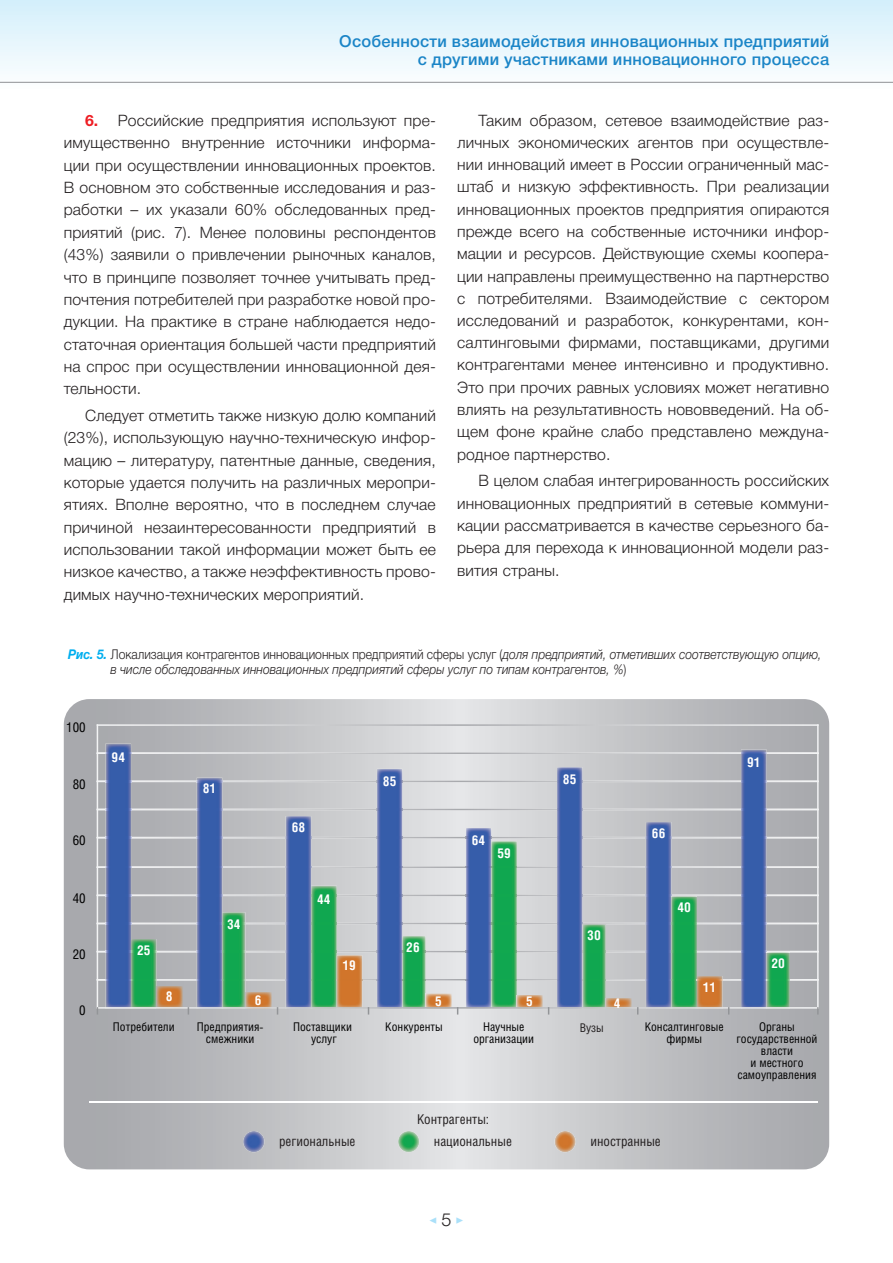
<style>
.page{position:relative;width:893px;height:1263px;background:#fff}
.page>*{position:absolute;margin:0;border:0;box-sizing:border-box;transform-origin:0 0}
.t1{font:500 16.5px/18px "Helvetica Neue Cyr";letter-spacing:.015em;color:#1b85c7;text-align:right}
.t2{font:300 15.75px/22.4px "Helvetica Neue Cyr";letter-spacing:.01em;color:#231f20;text-align:justify}
.t3{font:italic 300 13.5px/15px "Helvetica Neue Cyr";color:#231f20;scale:.9 1}
.t4{font:13.5px "Helios Cond";color:#231f20}
.t5{font:700 13.5px "Helios Cond";color:#fff}
.t6{font:13.5px "Helios Cond";color:#000}
.t7{font:13.5px "Minion Pro";color:#aae0f9}
.t8{font:12px/12px "Helios Cond";color:#000;text-align:center}
.t9{font:12px "Helios Cond";color:#231f20}
.s1{font-weight:700;color:#ee1d23}
.s2{font-weight:700;color:#00aeef}
.s3{font-style:normal}
.s4{font-family:"Helvetica Neue Cyr";font-weight:300;font-size:18px;color:#231f20}
</style>
<div class="page">
<div style="left:0;top:0;width:893px;height:89px;background:linear-gradient(to bottom,#d3effb,#fefefe)"></div>
<hr style="left:0;top:82px;width:893px;height:1px;background:#8f9194">
<svg style="left:64px;top:699px;width:765px;height:470px;background:#c1c2c5"></svg>
<svg style="left:98px;top:866px;width:719px;height:2px"></svg>
<svg style="left:98px;top:752px;width:719px;height:2px"></svg>
<hr style="left:97px;top:724px;width:721px;height:2px;background:#fff">
<img style="left:741px;top:749px;width:26px;height:258px">
<img style="left:741px;top:866px;width:26px;height:2px">
<img style="left:741px;top:752px;width:26px;height:2px">
<img style="left:767px;top:953px;width:23px;height:54px">
<img style="left:106px;top:744px;width:25px;height:263px">
<img style="left:106px;top:866px;width:25px;height:2px">
<img style="left:106px;top:752px;width:25px;height:2px">
<img style="left:131px;top:939px;width:26px;height:68px">
<img style="left:157px;top:986px;width:25px;height:21px">
<img style="left:197px;top:778px;width:25px;height:229px">
<img style="left:197px;top:866px;width:25px;height:2px">
<img style="left:222px;top:912px;width:23px;height:95px">
<img style="left:245px;top:992px;width:26px;height:15px">
<img style="left:286px;top:816px;width:25px;height:191px">
<img style="left:286px;top:866px;width:25px;height:2px">
<img style="left:311px;top:886px;width:26px;height:121px">
<img style="left:337px;top:955px;width:25px;height:52px">
<img style="left:377px;top:769px;width:25px;height:238px">
<img style="left:377px;top:866px;width:25px;height:2px">
<img style="left:402px;top:936px;width:24px;height:71px">
<img style="left:426px;top:994px;width:25px;height:13px">
<img style="left:466px;top:828px;width:25px;height:179px">
<img style="left:466px;top:866px;width:25px;height:2px">
<img style="left:491px;top:841px;width:26px;height:166px">
<img style="left:517px;top:995px;width:25px;height:12px">
<img style="left:557px;top:767px;width:25px;height:240px">
<img style="left:557px;top:866px;width:25px;height:2px">
<svg style="left:98px;top:809px;width:719px;height:1px"></svg>
<svg style="left:98px;top:781px;width:719px;height:1px"></svg>
<img style="left:582px;top:925px;width:24px;height:82px">
<img style="left:606px;top:998px;width:25px;height:9px">
<img style="left:646px;top:822px;width:25px;height:185px">
<img style="left:646px;top:866px;width:25px;height:2px">
<svg style="left:98px;top:837px;width:719px;height:1px"></svg>
<img style="left:671px;top:897px;width:26px;height:110px">
<svg style="left:98px;top:951px;width:719px;height:2px"></svg>
<svg style="left:98px;top:923px;width:719px;height:2px"></svg>
<svg style="left:98px;top:894px;width:719px;height:3px;background:#9cb0bf"></svg>
<img style="left:697px;top:976px;width:25px;height:31px">
<svg style="left:98px;top:979px;width:719px;height:1px"></svg>
<hr style="left:97px;top:725px;width:1px;height:283px;background:#f2f3f4">
<hr style="left:817px;top:725px;width:2px;height:283px;background:#f2f3f4">
<hr style="left:97px;top:1007px;width:721px;height:2px;background:#fff">
<svg style="left:817px;top:1008px;width:2px;height:6px"></svg>
<hr style="left:90px;top:1101px;width:728px;height:2px;background:#fff">
<img style="left:243px;top:1131px;width:21px;height:21px">
<img style="left:398px;top:1131px;width:21px;height:21px">
<img style="left:554px;top:1131px;width:22px;height:21px;border-radius:11px">
<p class="t1" style="left:339px;top:33px;width:491px">Особенности взаимодействия инновационных предприятий с другими участниками инновационного процесса</p>
<p class="t2" style="left:64px;top:109px;width:374px;text-indent:21px"><span class="s1">6.</span> Российские предприятия используют пре&shy;имущественно внутренние источники информа&shy;ции при осуществлении инновационных проектов.<br>В основном это собственные исследования и раз&shy;работки – их указали 60% обследованных пред&shy;приятий (рис. 7). Менее половины респондентов (43%) заявили о привлечении рыночных каналов, что в принципе позволяет точнее учитывать пред&shy;почтения потребителей при разработке новой про&shy;дукции. На практике в стране наблюдается недо&shy;статочная ориентация большей части предприятий на спрос при осуществлении инновационной дея&shy;тельности.</p>
<p class="t2" style="left:64px;top:404px;width:374px;text-indent:21px">Следует отметить также низкую долю компаний (23%), использующую научно-техническую инфор&shy;мацию – литературу, патентные данные, сведения, которые удается получить на различных меропри&shy;ятиях. Вполне вероятно, что в последнем случае причиной незаинтересованности предприятий в использовании такой информации может быть ее низкое качество, а также неэффективность прово&shy;димых научно-технических мероприятий.</p>
<p class="t2" style="left:457px;top:110px;width:374px;text-indent:21px">Таким образом, сетевое взаимодействие раз&shy;личных экономических агентов при осуществле&shy;нии инноваций имеет в России ограниченный мас&shy;штаб и низкую эффективность. При реализации инновационных проектов предприятия опираются прежде всего на собственные источники инфор&shy;мации и ресурсов. Действующие схемы коопера&shy;ции направлены преимущественно на партнерство с потребителями. Взаимодействие с сектором исследований и разработок, конкурентами, кон&shy;салтинговыми фирмами, поставщиками, другими контрагентами менее интенсивно и продуктивно.<br>Это при прочих равных условиях может негативно влиять на результативность нововведений. На об&shy;щем фоне крайне слабо представлено междуна&shy;родное партнерство.</p>
<p class="t2" style="left:457px;top:470px;width:374px;text-indent:21px">В целом слабая интегрированность российских инновационных предприятий в сетевые коммуни&shy;кации рассматривается в качестве серьезного ба&shy;рьера для перехода к инновационной модели раз&shy;вития страны.</p>
<p class="t3" style="left:111px;top:646px;width:792px;text-indent:-43px"><span class="s2">Рис. 5.</span> <span class="s3">Локализация контрагентов инновационных предприятий сферы услуг (</span>доля предприятий, отметивших соответствующую опцию, в числе обследованных инновационных предприятий сферы услуг по типам контрагентов, %<span class="s3">)</span></p>
<p class="t6" style="left:66px;top:719px;width:21px">100</p>
<p class="t6" style="left:73px;top:776px;width:14px">80</p>
<p class="t6" style="left:73px;top:832px;width:14px">60</p>
<p class="t6" style="left:73px;top:890px;width:14px">40</p>
<p class="t6" style="left:73px;top:946px;width:14px">20</p>
<p class="t6" style="left:79px;top:1002px;width:8px">0</p>
<p class="t5" style="left:112px;top:749px;width:15px">94</p>
<p class="t5" style="left:203px;top:780px;width:15px">81</p>
<p class="t5" style="left:137px;top:942px;width:15px">25</p>
<p class="t5" style="left:227px;top:916px;width:15px">34</p>
<p class="t5" style="left:166px;top:988px;width:8px">8</p>
<p class="t5" style="left:255px;top:992px;width:8px">6</p>
<p class="t5" style="left:292px;top:819px;width:15px">68</p>
<p class="t5" style="left:317px;top:891px;width:15px">44</p>
<p class="t5" style="left:343px;top:957px;width:15px">19</p>
<p class="t5" style="left:383px;top:773px;width:15px">85</p>
<p class="t5" style="left:472px;top:832px;width:15px">64</p>
<p class="t5" style="left:497px;top:845px;width:15px">59</p>
<p class="t5" style="left:563px;top:771px;width:15px">85</p>
<p class="t5" style="left:406px;top:939px;width:15px">26</p>
<p class="t5" style="left:587px;top:927px;width:15px">30</p>
<p class="t5" style="left:435px;top:993px;width:8px">5</p>
<p class="t5" style="left:526px;top:993px;width:8px">5</p>
<p class="t5" style="left:614px;top:995px;width:8px">4</p>
<p class="t5" style="left:652px;top:825px;width:15px">66</p>
<p class="t5" style="left:677px;top:899px;width:15px">40</p>
<p class="t5" style="left:703px;top:979px;width:14px">11</p>
<p class="t5" style="left:747px;top:754px;width:15px">91</p>
<p class="t5" style="left:771px;top:955px;width:15px">20</p>
<p class="t8" style="left:113px;top:1020px;width:63px">Потребители</p>
<p class="t8" style="left:197px;top:1020px;width:68px">Предприятия&shy;смежники</p>
<p class="t8" style="left:293px;top:1020px;width:60px">Поставщики услуг</p>
<p class="t8" style="left:473px;top:1021px;width:62px">Научные организации</p>
<p class="t8" style="left:736px;top:1020px;width:83px">Органы государственной власти<br>и местного самоуправления</p>
<p class="t8" style="left:385px;top:1020px;width:59px">Конкуренты</p>
<p class="t9" style="left:580px;top:1020px;width:26px">Вузы</p>
<p class="t8" style="left:645px;top:1020px;width:80px">Консалтинговые фирмы</p>
<p class="t4" style="left:417px;top:1111px;width:74px">Контрагенты:</p>
<p class="t4" style="left:279px;top:1133px;width:78px">региональные</p>
<p class="t4" style="left:434px;top:1133px;width:80px">национальные</p>
<p class="t4" style="left:590px;top:1133px;width:72px">иностранные</p>
<p class="t7" style="left:429px;top:1211px;width:36px">◀<span class="s4">5</span>▶</p>
</div>
